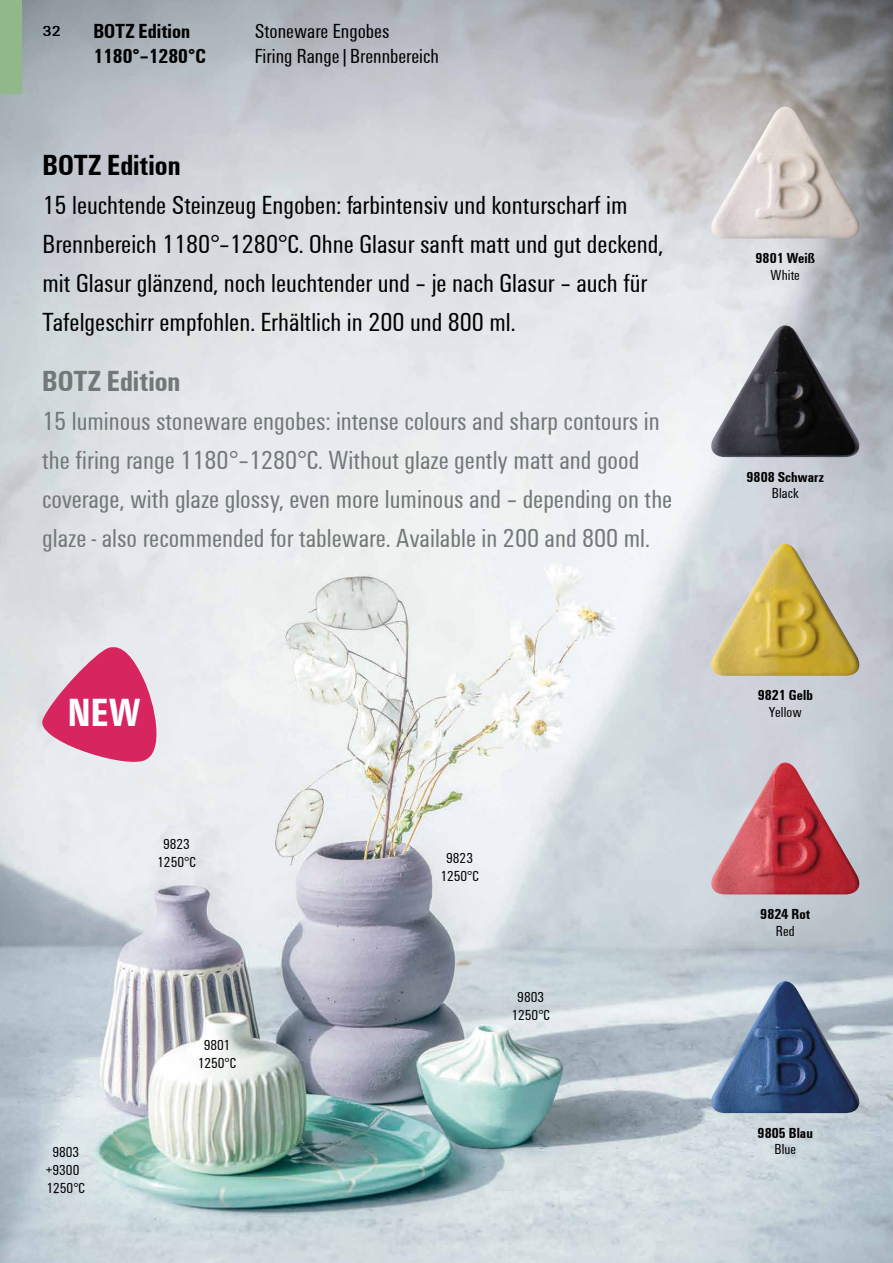
<style>
.page{position:relative;width:893px;height:1263px;background:#fff}
.page>*{position:absolute;margin:0;border:0;box-sizing:border-box;transform-origin:0 0}
.t1{font:700 40.5px "Weidmueller Condensed";color:#fff}
.t2{font:700 30px "Weidmueller Condensed";color:#000}
.t3{font:700 30px "Weidmueller Condensed";color:#727777}
.t4{font:27px/39px "Weidmueller Condensed";color:#727777}
.t5{font:27px/39px "Weidmueller Condensed";color:#000}
.t6{font:21px/25.5px "Weidmueller Condensed";color:#000}
.t7{font:700 21px/25.2px "Weidmueller Condensed";color:#000}
.t8{font:15px/18px "Weidmueller Condensed";color:#000;text-align:center}
.t9{font:700 15px "Weidmueller Condensed";letter-spacing:.005em;color:#000}
.t10{font:15px "Weidmueller";color:#000}
</style>
<div class="page">
<img style="left:0;top:0;width:893px;height:1263px">
<div style="left:0;top:0;width:21px;height:93px;background:#91b88a"></div>
<svg style="left:35px;top:644px;width:132px;height:123px;background:#dd7c9f"></svg>
<img style="left:710px;top:981px;width:151px;height:132px">
<img style="left:708px;top:325px;width:155px;height:132px">
<img style="left:710px;top:107px;width:151px;height:131px">
<img style="left:710px;top:763px;width:151px;height:131px">
<img style="left:708px;top:544px;width:155px;height:132px">
<p class="t10" style="left:43px;top:21px;width:20px">32</p>
<p class="t7" style="left:93px;top:18px;width:114px">BOTZ Edition<br>1180°–1280°C</p>
<p class="t6" style="left:255px;top:17px;width:186px">Stoneware Engobes<br>Firing Range|Brennbereich</p>
<p class="t2" style="left:43px;top:144px;width:140px">BOTZ Edition</p>
<p class="t5" style="left:43px;top:185px;width:622px">15 leuchtende Steinzeug Engoben: farbintensiv und konturscharf im Brennbereich 1180°–1280°C. Ohne Glasur sanft matt und gut deckend, mit Glasur glänzend, noch leuchtender und – je nach Glasur – auch für Tafelgeschirr empfohlen. Erhältlich in 200 und 800 ml.</p>
<p class="t3" style="left:42px;top:360px;width:140px">BOTZ Edition</p>
<p class="t4" style="left:42px;top:401px;width:632px">15 luminous stoneware engobes: intense colours and sharp contours in the firing range 1180°–1280°C. Without glaze gently matt and good coverage, with glaze glossy, even more luminous and – depending on the glaze - also recommended for tableware. Available in 200 and 800 ml.</p>
<h1 class="t1" style="left:68px;top:683px;width:74px">NEW</h1>
<p class="t8" style="left:157px;top:834px;width:40px">9823<br>1250°C</p>
<p class="t8" style="left:46px;top:1142px;width:41px">9803 +9300<br>1250°C</p>
<p class="t8" style="left:198px;top:1036px;width:40px">9801<br>1250°C</p>
<p class="t8" style="left:440px;top:848px;width:40px">9823<br>1250°C</p>
<p class="t8" style="left:511px;top:987px;width:40px">9803<br>1250°C</p>
<p class="t9" style="left:755px;top:247px;width:61px">9801 Weiß</p>
<p class="t8" style="left:771px;top:265px;width:31px">White</p>
<p class="t9" style="left:747px;top:466px;width:79px">9808 Schwarz</p>
<p class="t8" style="left:772px;top:484px;width:28px">Black</p>
<p class="t9" style="left:758px;top:685px;width:57px">9821 Gelb</p>
<p class="t8" style="left:769px;top:702px;width:34px">Yellow</p>
<p class="t9" style="left:760px;top:903px;width:52px">9824 Rot</p>
<p class="t8" style="left:776px;top:921px;width:20px">Red</p>
<p class="t9" style="left:758px;top:1122px;width:57px">9805 Blau</p>
<p class="t8" style="left:774px;top:1140px;width:23px">Blue</p>
</div>
